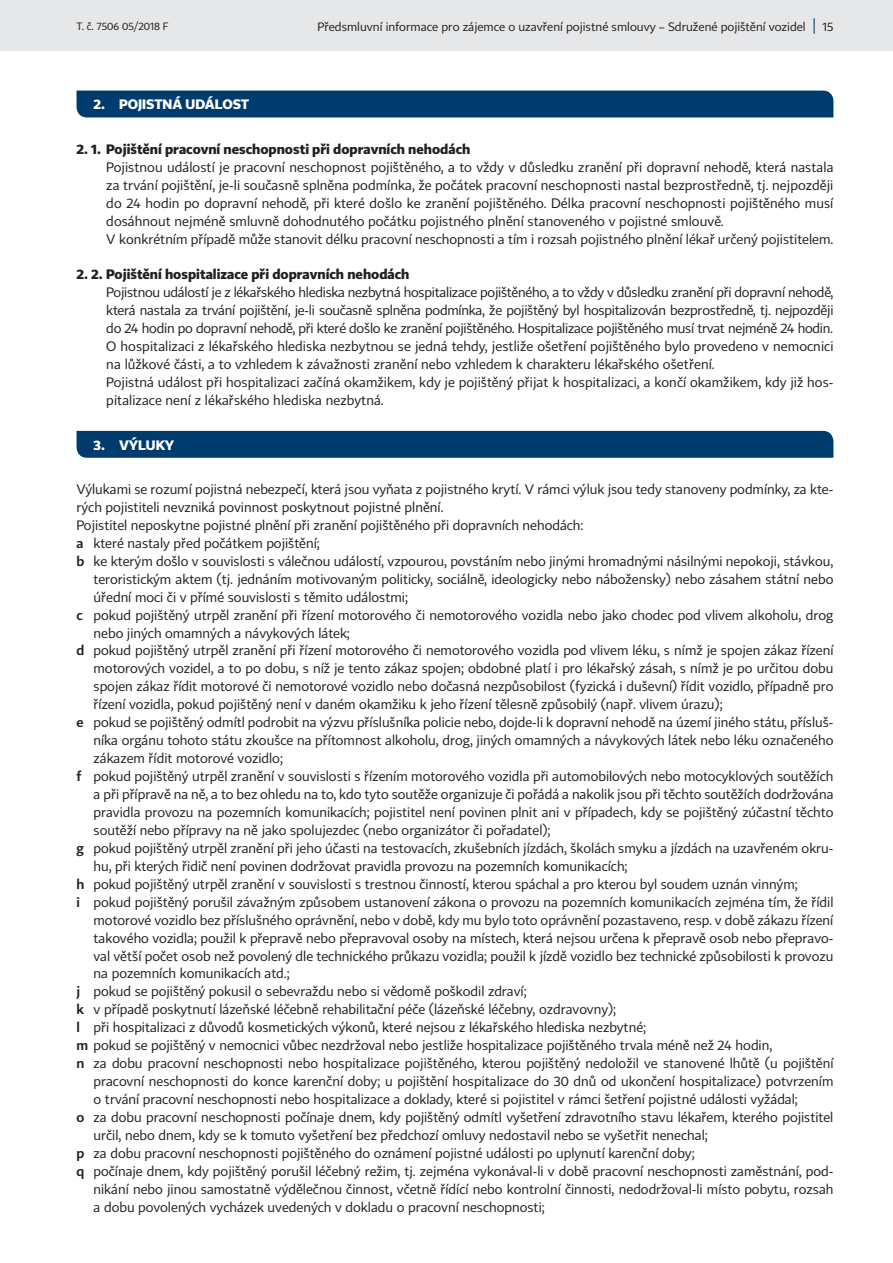
<style>
.page{position:relative;width:893px;height:1263px;background:#fff}
.page>*{position:absolute;margin:0;border:0;box-sizing:border-box;transform-origin:0 0}
.t1{font:13.5px/18.1px "CP";color:#231f20}
.t2{font:700 13.5px "CP";color:#231f20}
.t3{font:700 13.5px "CP";color:#fff}
.t4{font:12px "CP";color:#231f20}
.t5{font:10.5px "CP";color:#231f20}
.s1{font-size:15px;color:#003b6e}
.s2{font-family:"CP Light";font-weight:700}
</style>
<div class="page">
<div style="left:77px;top:91px;width:756px;height:26px;background:#003b6e"></div>
<div style="left:77px;top:431px;width:756px;height:27px;background:#003b6e"></div>
<div style="left:0;top:0;width:893px;height:51px;background:#e6e7e9"></div>
<p class="t5" style="left:77px;top:20px;width:93px">T. č. 7506 05/2018 F</p>
<p class="t4" style="left:317px;top:20px;width:518px">Předsmluvní informace pro zájemce o uzavření pojistné smlouvy – Sdružené pojištění vozidel <span class="s1">|</span> 15</p>
<p class="t3" style="left:94px;top:96px;width:157px">2. POJISTNÁ UDÁLOST</p>
<p class="t2" style="left:77px;top:140px;width:395px">2. 1. Pojištění pracovní neschopnosti při dopravních nehodách</p>
<p class="t1" style="left:106px;top:158px;width:729px">Pojistnou událostí je pracovní neschopnost pojištěného, a to vždy v důsledku zranění při dopravní nehodě, která nastala za trvání pojištění, je-li současně splněna podmínka, že počátek pracovní neschopnosti nastal bezprostředně, tj. nejpozději do 24 hodin po dopravní nehodě, při které došlo ke zranění pojištěného. Délka pracovní neschopnosti pojištěného musí dosáhnout nejméně smluvně dohodnutého počátku pojistného plnění stanoveného v pojistné smlouvě.<br>V konkrétním případě může stanovit délku pracovní neschopnosti a tím i rozsah pojistného plnění lékař určený pojistitelem.</p>
<p class="t2" style="left:77px;top:265px;width:334px">2. 2. Pojištění hospitalizace při dopravních nehodách</p>
<p class="t1" style="left:106px;top:283px;width:729px">Pojistnou událostí je z lékařského hlediska nezbytná hospitalizace pojištěného, a to vždy v důsledku zranění při dopravní nehodě, která nastala za trvání pojištění, je-li současně splněna podmínka, že pojištěný byl hospitalizován bezprostředně, tj. nejpozději do 24 hodin po dopravní nehodě, při které došlo ke zranění pojištěného. Hospitalizace pojištěného musí trvat nejméně 24 hodin.<br>O hospitalizaci z lékařského hlediska nezbytnou se jedná tehdy, jestliže ošetření pojištěného bylo provedeno v nemocnici na lůžkové části, a to vzhledem k závažnosti zranění nebo vzhledem k charakteru lékařského ošetření.<br>Pojistná událost při hospitalizaci začíná okamžikem, kdy je pojištěný přijat k hospitalizaci, a končí okamžikem, kdy již hos&shy;pitalizace není z lékařského hlediska nezbytná.</p>
<p class="t3" style="left:94px;top:436px;width:82px">3. VÝLUKY</p>
<p class="t1" style="left:77px;top:480px;width:758px">Výlukami se rozumí pojistná nebezpečí, která jsou vyňata z pojistného krytí. V rámci výluk jsou tedy stanoveny podmínky, za kte-</p>
<p class="t1" style="left:77px;top:498px;width:369px">rých pojistiteli nevzniká povinnost poskytnout pojistné plnění.</p>
<p class="t1" style="left:77px;top:516px;width:508px">Pojistitel neposkytne pojistné plnění při zranění pojištěného při dopravních nehodách:</p>
<p class="t1" style="left:77px;top:534px;width:245px"><span class="s2">a</span> které nastaly před počátkem pojištění;</p>
<p class="t1" style="left:77px;top:552px;width:758px"><span class="s2">b</span> ke kterým došlo v souvislosti s válečnou událostí, vzpourou, povstáním nebo jinými hromadnými násilnými nepokoji, stávkou,</p>
<p class="t1" style="left:94px;top:570px;width:741px">teroristickým aktem (tj. jednáním motivovaným politicky, sociálně, ideologicky nebo nábožensky) nebo zásahem státní nebo</p>
<p class="t1" style="left:94px;top:588px;width:316px">úřední moci či v přímé souvislosti s těmito událostmi;</p>
<p class="t1" style="left:77px;top:606px;width:758px"><span class="s2">c</span> pokud pojištěný utrpěl zranění při řízení motorového či nemotorového vozidla nebo jako chodec pod vlivem alkoholu, drog</p>
<p class="t1" style="left:94px;top:623px;width:258px">nebo jiných omamných a návykových látek;</p>
<p class="t1" style="left:77px;top:641px;width:758px"><span class="s2">d</span> pokud pojištěný utrpěl zranění při řízení motorového či nemotorového vozidla pod vlivem léku, s nímž je spojen zákaz řízení</p>
<p class="t1" style="left:94px;top:659px;width:741px">motorových vozidel, a to po dobu, s níž je tento zákaz spojen; obdobné platí i pro lékařský zásah, s nímž je po určitou dobu</p>
<p class="t1" style="left:94px;top:677px;width:741px">spojen zákaz řídit motorové či nemotorové vozidlo nebo dočasná nezpůsobilost (fyzická i duševní) řídit vozidlo, případně pro</p>
<p class="t1" style="left:94px;top:695px;width:631px">řízení vozidla, pokud pojištěný není v daném okamžiku k jeho řízení tělesně způsobilý (např. vlivem úrazu);</p>
<p class="t1" style="left:77px;top:713px;width:758px"><span class="s2">e</span> pokud se pojištěný odmítl podrobit na výzvu příslušníka policie nebo, dojde-li k dopravní nehodě na území jiného státu, přísluš-</p>
<p class="t1" style="left:94px;top:731px;width:741px">níka orgánu tohoto státu zkoušce na přítomnost alkoholu, drog, jiných omamných a návykových látek nebo léku označeného</p>
<p class="t1" style="left:94px;top:749px;width:191px">zákazem řídit motorové vozidlo;</p>
<p class="t1" style="left:77px;top:767px;width:758px"><span class="s2">f</span> pokud pojištěný utrpěl zranění v souvislosti s řízením motorového vozidla při automobilových nebo motocyklových soutěžích</p>
<p class="t1" style="left:94px;top:785px;width:741px">a při přípravě na ně, a to bez ohledu na to, kdo tyto soutěže organizuje či pořádá a nakolik jsou při těchto soutěžích dodržována</p>
<p class="t1" style="left:94px;top:803px;width:741px">pravidla provozu na pozemních komunikacích; pojistitel není povinen plnit ani v případech, kdy se pojištěný zúčastní těchto</p>
<p class="t1" style="left:94px;top:821px;width:458px">soutěží nebo přípravy na ně jako spolujezdec (nebo organizátor či pořadatel);</p>
<p class="t1" style="left:77px;top:839px;width:758px"><span class="s2">g</span> pokud pojištěný utrpěl zranění při jeho účasti na testovacích, zkušebních jízdách, školách smyku a jízdách na uzavřeném okru-</p>
<p class="t1" style="left:94px;top:857px;width:535px">hu, při kterých řidič není povinen dodržovat pravidla provozu na pozemních komunikacích;</p>
<p class="t1" style="left:77px;top:875px;width:723px"><span class="s2">h</span> pokud pojištěný utrpěl zranění v souvislosti s trestnou činností, kterou spáchal a pro kterou byl soudem uznán vinným;</p>
<p class="t1" style="left:77px;top:893px;width:758px"><span class="s2">i</span> pokud pojištěný porušil závažným způsobem ustanovení zákona o provozu na pozemních komunikacích zejména tím, že řídil</p>
<p class="t1" style="left:94px;top:911px;width:741px">motorové vozidlo bez příslušného oprávnění, nebo v době, kdy mu bylo toto oprávnění pozastaveno, resp. v době zákazu řízení</p>
<p class="t1" style="left:94px;top:928px;width:741px">takového vozidla; použil k přepravě nebo přepravoval osoby na místech, která nejsou určena k přepravě osob nebo přepravo-</p>
<p class="t1" style="left:94px;top:946px;width:741px">val větší počet osob než povolený dle technického průkazu vozidla; použil k jízdě vozidlo bez technické způsobilosti k provozu</p>
<p class="t1" style="left:94px;top:964px;width:198px">na pozemních komunikacích atd.;</p>
<p class="t1" style="left:77px;top:982px;width:452px"><span class="s2">j</span> pokud se pojištěný pokusil o sebevraždu nebo si vědomě poškodil zdraví;</p>
<p class="t1" style="left:77px;top:1000px;width:541px"><span class="s2">k</span> v případě poskytnutí lázeňské léčebně rehabilitační péče (lázeňské léčebny, ozdravovny);</p>
<p class="t1" style="left:77px;top:1018px;width:571px"><span class="s2">l</span> při hospitalizaci z důvodů kosmetických výkonů, které nejsou z lékařského hlediska nezbytné;</p>
<p class="t1" style="left:77px;top:1036px;width:697px"><span class="s2">m</span> pokud se pojištěný v nemocnici vůbec nezdržoval nebo jestliže hospitalizace pojištěného trvala méně než 24 hodin,</p>
<p class="t1" style="left:77px;top:1054px;width:758px"><span class="s2">n</span> za dobu pracovní neschopnosti nebo hospitalizace pojištěného, kterou pojištěný nedoložil ve stanovené lhůtě (u pojištění</p>
<p class="t1" style="left:94px;top:1072px;width:741px">pracovní neschopnosti do konce karenční doby; u pojištění hospitalizace do 30 dnů od ukončení hospitalizace) potvrzením</p>
<p class="t1" style="left:94px;top:1090px;width:706px">o trvání pracovní neschopnosti nebo hospitalizace a doklady, které si pojistitel v rámci šetření pojistné události vyžádal;</p>
<p class="t1" style="left:77px;top:1108px;width:758px"><span class="s2">o</span> za dobu pracovní neschopnosti počínaje dnem, kdy pojištěný odmítl vyšetření zdravotního stavu lékařem, kterého pojistitel</p>
<p class="t1" style="left:94px;top:1126px;width:616px">určil, nebo dnem, kdy se k tomuto vyšetření bez předchozí omluvy nedostavil nebo se vyšetřit nenechal;</p>
<p class="t1" style="left:77px;top:1144px;width:620px"><span class="s2">p</span> za dobu pracovní neschopnosti pojištěného do oznámení pojistné události po uplynutí karenční doby;</p>
<p class="t1" style="left:77px;top:1162px;width:758px"><span class="s2">q</span> počínaje dnem, kdy pojištěný porušil léčebný režim, tj. zejména vykonával-li v době pracovní neschopnosti zaměstnání, pod-</p>
<p class="t1" style="left:94px;top:1180px;width:741px">nikání nebo jinou samostatně výdělečnou činnost, včetně řídící nebo kontrolní činnosti, nedodržoval-li místo pobytu, rozsah</p>
<p class="t1" style="left:94px;top:1198px;width:453px">a dobu povolených vycházek uvedených v dokladu o pracovní neschopnosti;</p>
</div>
